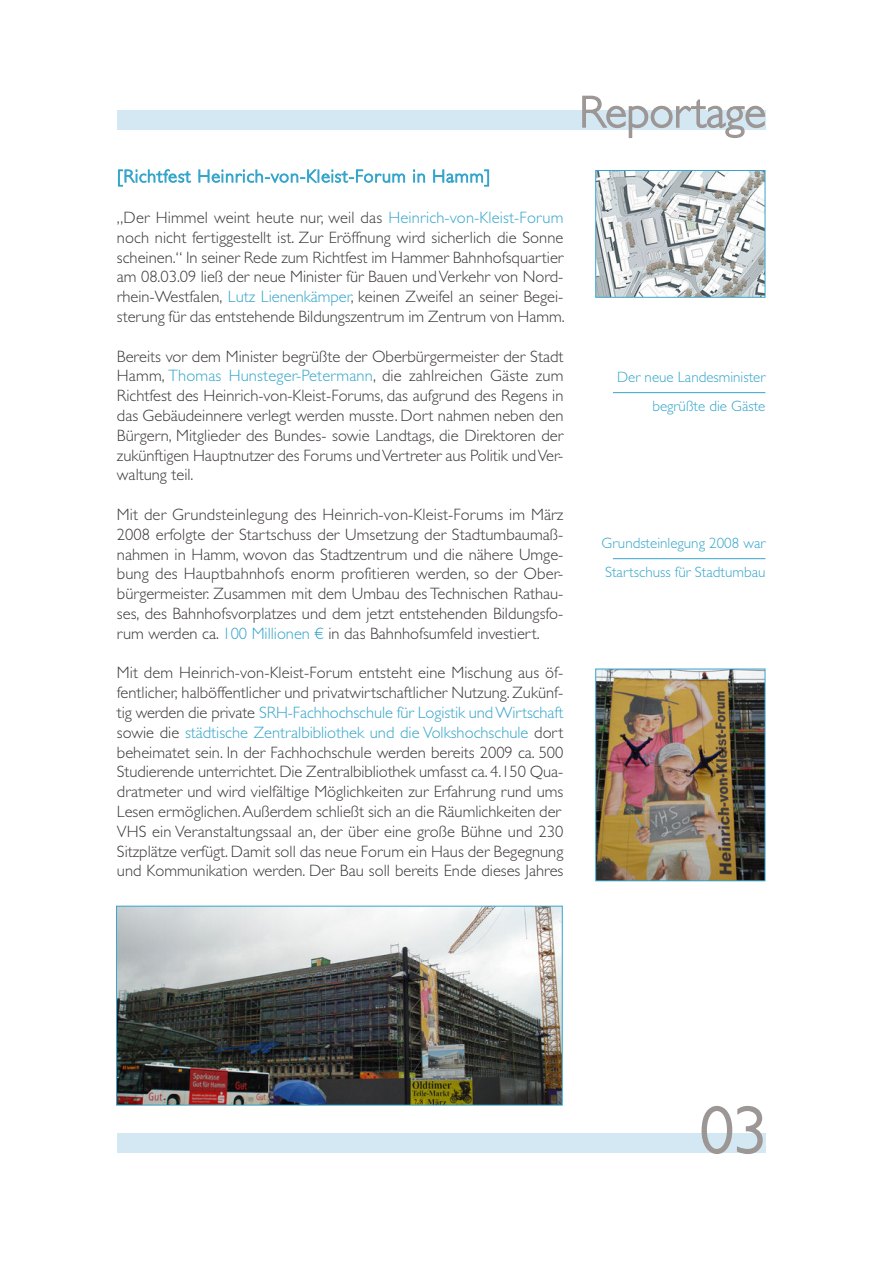
<style>
.page{position:relative;width:893px;height:1263px;background:#fff}
.page>*{position:absolute;margin:0;border:0;box-sizing:border-box;transform-origin:0 0}
.t1{font:300 66px "Gill Sans";color:#9c9695}
.t2{font:300 45px "Gill Sans";color:#9c9695}
.t3{font:300 18px "Gill Sans";letter-spacing:.05em;color:#35a5ca}
.t4{font:300 16.5px/19.8px "Gill Sans";color:#3c3837;text-align:justify}
.t5{font:300 15px/28.5px "Gill Sans";color:#35a5ca;text-align:right}
.s1{color:#35a5ca}
</style>
<div class="page">
<div style="left:117px;top:1133px;width:648px;height:19px;background:#d3e8f2"></div>
<div style="left:117px;top:110px;width:648px;height:19px;background:#d3e8f2"></div>
<img style="left:597px;top:172px;width:166px;height:124px">
<div style="left:595px;top:170px;width:170px;height:128px;border:1px solid #35a5ca"></div>
<hr style="left:613px;top:392px;width:152px;height:1px;background:#35a5ca">
<hr style="left:613px;top:558px;width:152px;height:1px;background:#35a5ca">
<img style="left:118px;top:908px;width:443px;height:195px">
<div style="left:116px;top:906px;width:447px;height:199px;border:1px solid #35a5ca"></div>
<img style="left:597px;top:671px;width:166px;height:208px">
<div style="left:595px;top:669px;width:170px;height:212px;border:1px solid #35a5ca"></div>
<p class="t3" style="left:117px;top:165px;width:374px">[Richtfest Heinrich-von-Kleist-Forum in Hamm]</p>
<p class="t4" style="left:117px;top:207px;width:449px">„Der Himmel weint heute nur, weil das <span class="s1">Heinrich-von-Kleist-Forum </span>noch nicht fertiggestellt ist. Zur Eröffnung wird sicherlich die Sonne scheinen.“ In seiner Rede zum Richtfest im Hammer Bahnhofsquartier am 08.03.09 ließ der neue Minister für Bauen undVerkehr von Nord&shy;rhein-Westfalen, <span class="s1">Lutz Lienenkämper</span>, keinen Zweifel an seiner Begei&shy;sterung für das entstehende Bildungszentrum im Zentrum von Hamm.</p>
<p class="t4" style="left:117px;top:346px;width:448px">Bereits vor dem Minister begrüßte der Oberbürgermeister der Stadt Hamm, <span class="s1">Thomas Hunsteger-Petermann</span>, die zahlreichen Gäste zum Richtfest des Heinrich-von-Kleist-Forums, das aufgrund des Regens in das Gebäudeinnere verlegt werden musste. Dort nahmen neben den Bürgern, Mitglieder des Bundes- sowie Landtags, die Direktoren der zukünftigen Hauptnutzer des Forums undVertreter aus Politik undVer&shy;waltung teil.</p>
<p class="t4" style="left:117px;top:504px;width:448px">Mit der Grundsteinlegung des Heinrich-von-Kleist-Forums im März 2008 erfolgte der Startschuss der Umsetzung der Stadtumbaumaß&shy;nahmen in Hamm, wovon das Stadtzentrum und die nähere Umge&shy;bung des Hauptbahnhofs enorm profitieren werden, so der Ober&shy;bürgermeister. Zusammen mit dem Umbau des Technischen Rathau&shy;ses, des Bahnhofsvorplatzes und dem jetzt entstehenden Bildungsfo&shy;rum werden ca. <span class="s1">100 Millionen €</span> in das Bahnhofsumfeld investiert.</p>
<p class="t4" style="left:117px;top:663px;width:448px;text-align:left">Mit dem Heinrich-von-Kleist-Forum entsteht eine Mischung aus öf&shy;fentlicher, halböffentlicher und privatwirtschaftlicher Nutzung. Zukünf&shy;tig werden die private <span class="s1">SRH-Fachhochschule für Logistik undWirtschaft </span>sowie die <span class="s1">städtische Zentralbibliothek und die Volkshochschule</span> dort beheimatet sein. In der Fachhochschule werden bereits 2009 ca. 500<br>Studierende unterrichtet. Die Zentralbibliothek umfasst ca. 4.150 Qua&shy;dratmeter und wird vielfältige Möglichkeiten zur Erfahrung rund ums Lesen ermöglichen.Außerdem schließt sich an die Räumlichkeiten der VHS ein Veranstaltungssaal an, der über eine große Bühne und 230<br>Sitzplätze verfügt. Damit soll das neue Forum ein Haus der Begegnung und Kommunikation werden. Der Bau soll bereits Ende dieses Jahres</p>
<h2 class="t2" style="left:579px;top:85px;width:188px">Reportage</h2>
<p class="t5" style="left:617px;top:363px;width:150px">Der neue Landesminister begrüßte die Gäste</p>
<p class="t5" style="left:602px;top:529px;width:165px;text-align:left">Grundsteinlegung 2008 war<br>Startschuss für Stadtumbau</p>
<h1 class="t1" style="left:700px;top:1091px;width:67px">03</h1>
</div>
